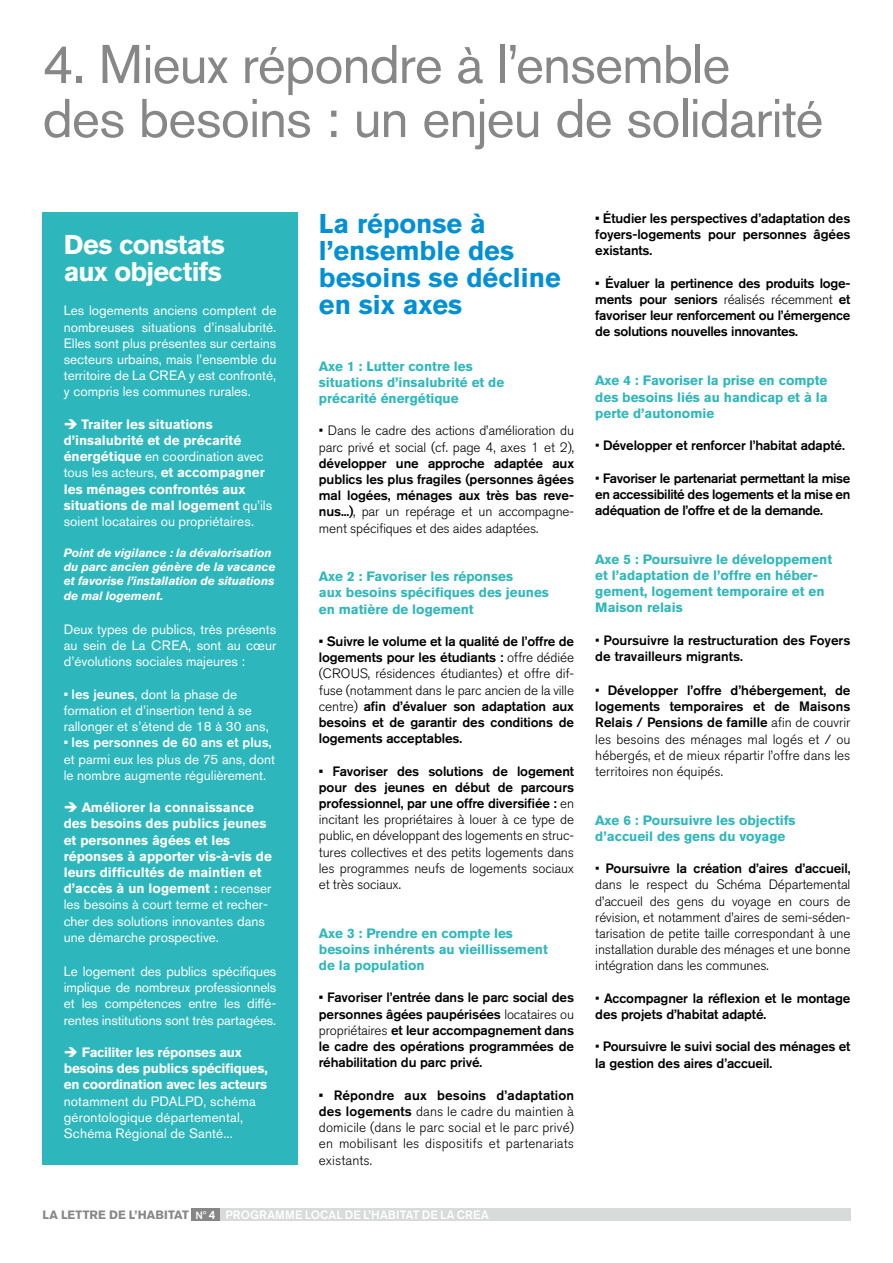
<style>
.page{position:relative;width:893px;height:1263px;background:#fff}
.page>*{position:absolute;margin:0;border:0;box-sizing:border-box;transform-origin:0 0}
.t1{font:54px/54px "Akzidenz Grotesk Std";letter-spacing:-.02em;color:#868786}
.t2{font:700 27px/27px "Akzidenz Grotesk Std";color:#0090d3}
.t3{font:700 27px/27px "Akzidenz Grotesk Std";letter-spacing:-.03em;color:#fff}
.t4{font:500 13.5px/16.2px "Akzidenz Grotesk Std";letter-spacing:-.01em;color:#000;text-align:justify}
.t5{font:300 13.5px/16.2px "Akzidenz Grotesk Std";letter-spacing:-.01em;color:#000;text-align:justify}
.t6{font:13.5px/16.2px "Akzidenz Grotesk Std";color:#fff;text-align:justify}
.t7{font:700 13.5px/16.2px "Akzidenz Grotesk Std";color:#fff}
.t8{font:700 13.5px/16.2px "Akzidenz Grotesk Std";color:#2db7bc}
.t9{font:500 13.5px "Akzidenz Grotesk Std";color:#fff}
.t10{font:italic 700 12px/14.4px "Akzidenz Grotesk Std";letter-spacing:-.01em;color:#fff}
.t11{font:500 12px "Akzidenz Grotesk Std";letter-spacing:.01em;color:#fff}
.t12{font:700 12px "Akzidenz Grotesk Std";letter-spacing:.015em;color:#868786}
.s1{font-weight:400}
.s2{font-weight:500}
.s3{font-weight:300}
.s4{font-weight:500;font-size:10.5px;color:#fff}
.s5{font-weight:300;font-size:10.5px;color:#fff}
.s6{font-weight:500;color:#fff}
</style>
<div class="page">
<div style="left:220px;top:1208px;width:630px;height:12px;background:#d9dada"></div>
<div style="left:191px;top:1208px;width:29px;height:12px;background:#868786"></div>
<div style="left:43px;top:213px;width:255px;height:952px;background:#2db7bc"></div>
<h1 class="t1" style="left:43px;top:37px;width:783px">4. Mieux répondre à l’ensemble des besoins : un enjeu de solidarité</h1>
<h2 class="t3" style="left:64px;top:231px;width:163px">Des constats aux objectifs</h2>
<p class="t6" style="left:64px;top:302px;width:214px">Les logements anciens comptent de nombreuses situations d’insalubrité.<br>Elles sont plus présentes sur certains secteurs urbains, mais l’ensemble du territoire de La CREA y est confronté, y compris les communes rurales.</p>
<p class="t7" style="left:64px;top:416px;width:210px">➔ Traiter les situations d’insalubrité et de précarité énergétique <span class="s1">en coordination avec tous les acteurs,</span> et accompagner les ménages confrontés aux situations de mal logement <span class="s1">qu’ils soient locataires ou propriétaires.</span></p>
<p class="t10" style="left:64px;top:545px;width:213px">Point de vigilance : la dévalorisation du parc ancien génère de la vacance et favorise l’installation de situations de mal logement.</p>
<p class="t6" style="left:64px;top:621px;width:214px">Deux types de publics, très présents au sein de La CREA, sont au cœur d’évolutions sociales majeures :</p>
<p class="t6" style="left:64px;top:686px;width:207px;text-align:left"><span class="s2">• les jeunes</span>, dont la phase de formation et d’insertion tend à se rallonger et s’étend de 18 à 30 ans,</p>
<p class="t9" style="left:64px;top:734px;width:209px">• les personnes de 60 ans et plus,</p>
<p class="t6" style="left:64px;top:751px;width:213px">et parmi eux les plus de 75 ans, dont le nombre augmente régulièrement.</p>
<p class="t7" style="left:64px;top:799px;width:210px">➔ Améliorer la connaissance des besoins des publics jeunes et personnes âgées et les réponses à apporter vis-à-vis de leurs difficultés de maintien et d’accès à un logement : <span class="s1">recenser les besoins à court terme et recher&shy;cher des solutions innovantes dans une démarche prospective.</span></p>
<p class="t6" style="left:64px;top:963px;width:214px">Le logement des publics spécifiques implique de nombreux professionnels et les compétences entre les diffé&shy;rentes institutions sont très partagées.</p>
<p class="t7" style="left:64px;top:1044px;width:206px">➔ Faciliter les réponses aux besoins des publics spécifiques, en coordination avec les acteurs</p>
<p class="t6" style="left:64px;top:1093px;width:193px;text-align:left">notamment du PDALPD, schéma gérontologique départemental,<br>Schéma Régional de Santé...</p>
<h2 class="t2" style="left:319px;top:210px;width:243px">La réponse à l’ensemble des besoins se décline en six axes</h2>
<p class="t8" style="left:319px;top:358px;width:187px">Axe 1 : Lutter contre les situations d’insalubrité et de précarité énergétique</p>
<p class="t5" style="left:319px;top:423px;width:257px">• Dans le cadre des actions d’amélioration du parc privé et social (cf. page 4, axes 1 et 2),</p>
<p class="t4" style="left:319px;top:455px;width:257px">développer une approche adaptée aux publics les plus fragiles (personnes âgées mal logées, ménages aux très bas reve&shy;nus...)<span class="s3">, par un repérage et un accompagne&shy;ment spécifiques et des aides adaptées.</span></p>
<p class="t8" style="left:319px;top:568px;width:232px">Axe 2 : Favoriser les réponses<br>aux besoins spécifiques des jeunes en matière de logement</p>
<p class="t4" style="left:319px;top:633px;width:257px">• Suivre le volume et la qualité de l’offre de logements pour les étudiants : <span class="s3">offre dédiée (CROUS, résidences étudiantes) et offre dif&shy;fuse (notamment dans le parc ancien de la ville centre)</span> afin d’évaluer son adaptation aux besoins et de garantir des conditions de logements acceptables.</p>
<p class="t5" style="left:319px;top:763px;width:257px"><span class="s2">• Favoriser des solutions de logement pour des jeunes en début de parcours professionnel, par une offre diversifiée :</span> en incitant les propriétaires à louer à ce type de public, en développant des logements en struc&shy;tures collectives et des petits logements dans les programmes neufs de logements sociaux et très sociaux.</p>
<p class="t8" style="left:319px;top:925px;width:230px">Axe 3 : Prendre en compte les besoins inhérents au vieillissement de la population</p>
<p class="t4" style="left:319px;top:989px;width:257px">• Favoriser l’entrée dans le parc social des personnes âgées paupérisées <span class="s3">locataires ou propriétaires</span> et leur accompagnement dans le cadre des opérations programmées de réhabilitation du parc privé.</p>
<p class="t5" style="left:319px;top:1087px;width:257px"><span class="s2">• Répondre aux besoins d’adaptation des logements</span> dans le cadre du maintien à domicile (dans le parc social et le parc privé) en mobilisant les dispositifs et partenariats existants.</p>
<p class="t12" style="left:43px;top:1207px;width:175px">La lettre de l’HAbitaT <span class="s4">N</span><span class="s5">°</span> <span class="s6">4</span></p>
<p class="t11" style="left:225px;top:1207px;width:241px">Programme Local de l’Habitat de la CREA</p>
<p class="t4" style="left:595px;top:210px;width:257px">• étudier les perspectives d’adaptation des foyers-logements pour personnes âgées existants.</p>
<p class="t4" style="left:595px;top:274px;width:257px">• évaluer la pertinence des produits loge&shy;ments pour seniors <span class="s3">réalisés récemment</span> et favoriser leur renforcement ou l’émergence de solutions nouvelles innovantes.</p>
<p class="t8" style="left:595px;top:373px;width:234px;text-align:justify">Axe 4 : Favoriser la prise en compte des besoins liés au handicap et à la perte d’autonomie</p>
<p class="t4" style="left:595px;top:437px;width:251px"><span class="s3">•</span> Développer et renforcer l’habitat adapté.</p>
<p class="t4" style="left:595px;top:469px;width:257px"><span class="s3">•</span> Favoriser le partenariat permettant la mise en accessibilité des logements et la mise en adéquation de l’offre et de la demande.</p>
<p class="t8" style="left:595px;top:551px;width:238px">Axe 5 : Poursuivre le développement et l’adaptation de l’offre en héber&shy;gement, logement temporaire et en<br>Maison relais</p>
<p class="t4" style="left:595px;top:631px;width:257px"><span class="s3">•</span> Poursuivre la restructuration des Foyers de travailleurs migrants.</p>
<p class="t5" style="left:595px;top:682px;width:257px">• <span class="s2">Développer l’offre d’hébergement, de logements temporaires et de Maisons Relais / Pensions de famille</span> afin de couvrir les besoins des ménages mal logés et / ou hébergés, et de mieux répartir l’offre dans les territoires non équipés.</p>
<p class="t8" style="left:595px;top:812px;width:202px">Axe 6 : Poursuivre les objectifs d’accueil des gens du voyage</p>
<p class="t5" style="left:595px;top:861px;width:257px">• <span class="s2">Poursuivre la création d’aires d’accueil, </span>dans le respect du Schéma Départemental d’accueil des gens du voyage en cours de révision, et notamment d’aires de semi-séden&shy;tarisation de petite taille correspondant à une installation durable des ménages et une bonne intégration dans les communes.</p>
<p class="t4" style="left:595px;top:990px;width:257px"><span class="s3">•</span> Accompagner la réflexion et le montage des projets d’habitat adapté.</p>
<p class="t4" style="left:595px;top:1038px;width:257px"><span class="s3">•</span> Poursuivre le suivi social des ménages et la gestion des aires d’accueil.</p>
</div>
